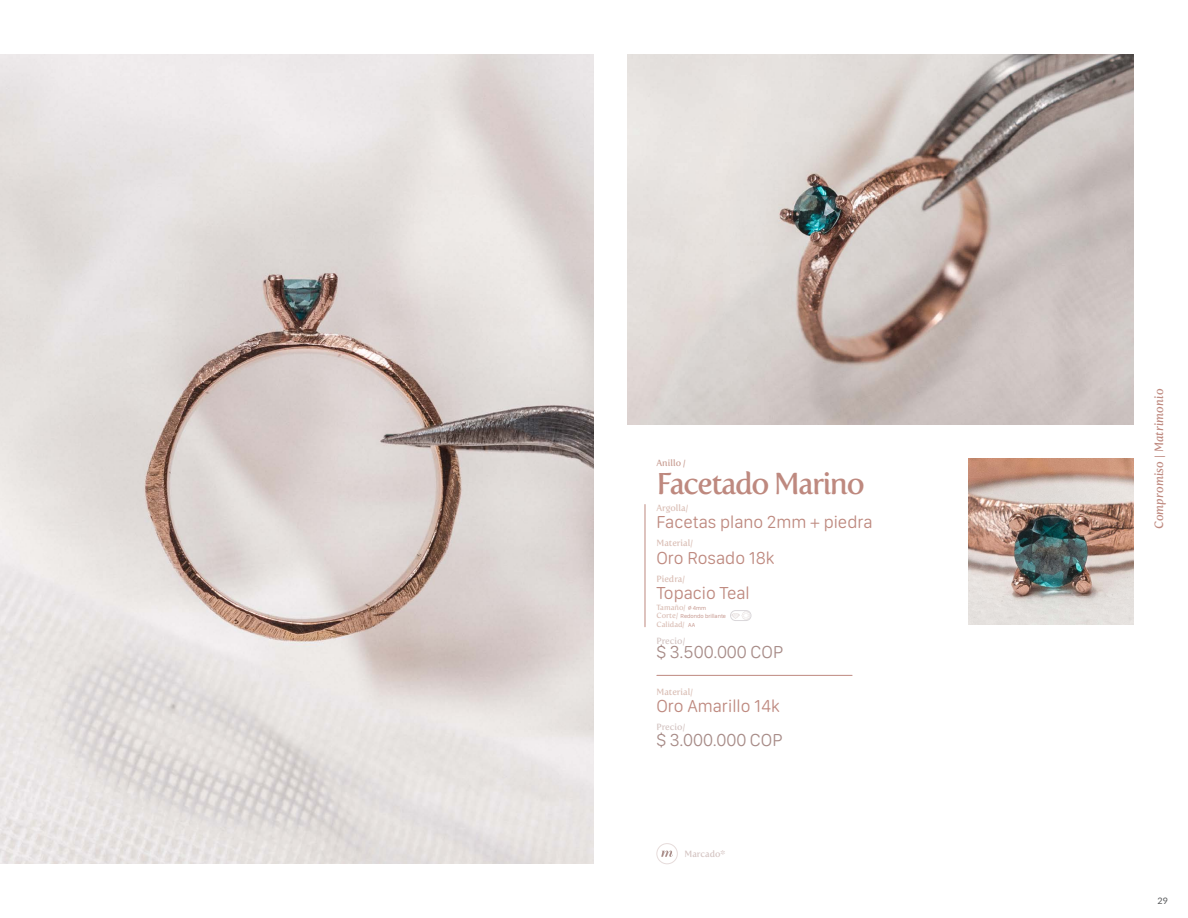
<style>
.page{position:relative;width:1188px;height:918px;background:#fff}
.page>*{position:absolute;margin:0;border:0;box-sizing:border-box;transform-origin:0 0}
.t1{font:30px "Fertigo Pro";letter-spacing:-.05em;color:#be897f}
.t2{font:300 18px "SF Compact Rounded";color:#be897f}
.t3{font:300 18px "SF Compact Rounded";color:#a78b87}
.t4{font:italic 12px "Fertigo Pro";color:#be897f}
.t5{font:9px "Fertigo Pro";color:#dabeb5}
.t6{font:9px "Fertigo Pro";color:#d4c4c2}
.t7{font:9px "Fertigo Pro";color:#c89d92}
.t8{font:9px "Lato";color:#57585a}
.t9{font:7.5px "Fertigo Pro";color:#dabeb5}
.t10{font:300 6px "SF Compact Rounded";color:#be897f}
.s1{font-family:"SF Pro Display";font-weight:500;font-size:6px;color:#be897f}
.s2{font-family:"SF Compact Rounded";font-weight:300;font-size:6px;color:#be897f}
.s3{font-family:"Fertigo Pro";font-weight:400;font-size:7.5px;color:#dabeb5}
</style>
<div class="page">
<img style="left:1px;top:54px;width:593px;height:810px">
<img style="left:628px;top:54px;width:506px;height:371px">
<img style="left:968px;top:459px;width:166px;height:165px">
<hr style="left:645px;top:505px;width:1px;height:122px;background:#be897f">
<div style="left:656px;top:843px;width:22px;height:21px;border:1px solid #e6dbda;border-radius:50%"></div>
<svg style="left:661px;top:851px;width:12px;height:6px"></svg>
<div style="left:730px;top:610px;width:21px;height:11px;border:1px solid #dad7da;border-radius:5px"></div>
<svg style="left:731px;top:611px;width:20px;height:9px"></svg>
<hr style="left:657px;top:675px;width:195px;height:1px;background:#be897f">
<p class="t7" style="left:656px;top:457px;width:31px">Anillo /</p>
<h1 class="t1" style="left:656px;top:466px;width:210px">Facetado Marino</h1>
<p class="t5" style="left:656px;top:503px;width:33px">Argolla/</p>
<p class="t2" style="left:656px;top:511px;width:218px">Facetas plano 2mm + piedra</p>
<p class="t5" style="left:656px;top:538px;width:38px">Material/</p>
<p class="t2" style="left:656px;top:547px;width:119px">Oro Rosado 18k</p>
<p class="t5" style="left:656px;top:574px;width:30px">Piedra/</p>
<p class="t2" style="left:656px;top:582px;width:95px">Topacio Teal</p>
<p class="t9" style="left:656px;top:603px;width:51px">Tamaño/ <span class="s1">⌀</span> <span class="s2">4mm</span></p>
<p class="t9" style="left:656px;top:620px;width:40px">Calidad/ <span class="s2">AA</span></p>
<p class="t10" style="left:656px;top:613px;width:71px"><span class="s3">Corte/</span> Redondo brillante</p>
<p class="t6" style="left:656px;top:636px;width:30px">Precio/</p>
<p class="t3" style="left:656px;top:641px;width:128px">$ 3.500.000 COP</p>
<p class="t5" style="left:656px;top:686px;width:38px">Material/</p>
<p class="t2" style="left:656px;top:695px;width:125px">Oro Amarillo 14k</p>
<p class="t3" style="left:656px;top:730px;width:127px">$ 3.000.000 COP</p>
<p class="t6" style="left:656px;top:721px;width:30px">Precio/</p>
<p class="t6" style="left:685px;top:848px;width:42px">Marcado*</p>
<p class="t4" style="left:1152px;top:529px;width:142px;rotate:-90deg">Compromiso | Matrimonio</p>
<p class="t8" style="left:1157px;top:894px;width:12px">29</p>
</div>
